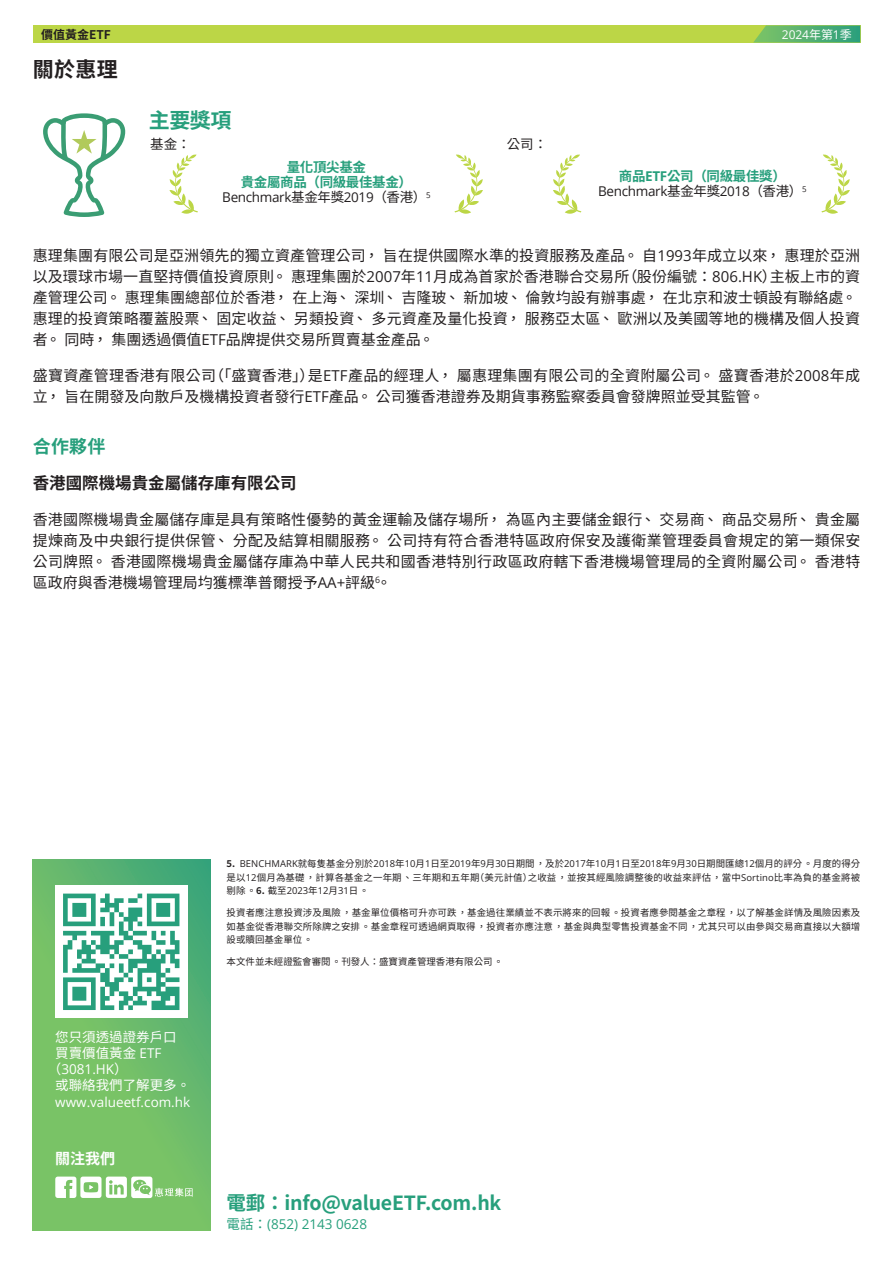
<style>
.page{position:relative;width:893px;height:1263px;background:#fff}
.page>*{position:absolute;margin:0;border:0;box-sizing:border-box;transform-origin:0 0}
._01_Heading_1_Table{font:700 21px "Noto Sans TC";color:#231f20}
.t1{font:700 21px "Noto Sans TC";color:#279f7c}
.t2{font:700 19.5px "Noto Sans TC";letter-spacing:-.01em;color:#279f7c}
._01_Heading_1_Table-2{font:700 18px "Noto Sans TC";color:#279f7c}
._01_Heading_1_Table-3{font:700 16.5px "Noto Sans TC";color:#231f20}
._01_Heading_1_Table-4{font:15px/21px "Noto Sans TC";letter-spacing:.005em;color:#231f20}
.t3{font:700 15px "Noto Sans TC";color:#fff}
.t4{font:700 13.5px/15px "Noto Sans TC";letter-spacing:-.025em;color:#279f7c;text-align:center}
.t5{font:13.5px/15px "Open Sans";letter-spacing:-.025em;color:#231f20;text-align:center}
.t6{font:13.5px "Noto Sans TC";color:#fff}
.t7{font:13.5px "Open Sans";color:#fff}
.t8{font:13.5px "Open Sans";color:#279f7c}
.t9{font:13.5px "Noto Sans TC";color:#231f20}
.t10{font:12px "Open Sans";color:#fff}
.t11{font:700 12px "Noto Sans TC";letter-spacing:-.005em;color:#231f20}
._11_Disclaimer{font:9.45px/13.5px "Noto Sans TC";letter-spacing:.01em;color:#231f20;text-align:justify}
.s1{font-family:"Noto Sans TC"}
.s2{font-family:"Open Sans";font-weight:400;color:#231f20}
.s3{font-weight:400;color:#231f20}
.s4{font-family:"Noto Sans TC";font-weight:700;color:#279f7c}
.s5{font-weight:700;color:#279f7c}
.s6{font-family:"Open Sans"}
.s7{font-weight:700}
</style>
<div class="page">
<div style="left:33px;top:26px;width:827px;height:17px;background:#bcd646"></div>
<svg style="left:753px;top:26px;width:107px;height:17px;background:#5cb36e"></svg>
<svg style="left:33px;top:860px;width:178px;height:370px;background:#6ebd6a"></svg>
<svg style="left:55px;top:1176px;width:138px;height:22px"></svg>
<div style="left:55px;top:885px;width:132px;height:133px;background:#fff"></div>
<svg style="left:63px;top:893px;width:116px;height:117px"></svg>
<svg style="left:169px;top:154px;width:29px;height:60px"></svg>
<svg style="left:454px;top:154px;width:29px;height:60px"></svg>
<svg style="left:553px;top:154px;width:28px;height:60px"></svg>
<svg style="left:821px;top:154px;width:29px;height:60px"></svg>
<svg style="left:43px;top:113px;width:82px;height:104px"></svg>
<p class="t11" style="left:41px;top:28px;width:71px">價值黃金ETF</p>
<p class="t10" style="left:782px;top:26px;width:71px">2024<span class="s1">年第</span>1<span class="s1">季</span></p>
<p class="_01_Heading_1_Table" style="left:33px;top:57px;width:86px">關於惠理</p>
<p class="t1" style="left:149px;top:108px;width:84px">主要獎項</p>
<p class="t9" style="left:150px;top:137px;width:42px">基金：</p>
<p class="t4" style="left:222px;top:160px;width:210px">量化頂尖基金<br>貴金屬商品（同級最佳基金）<br><span class="s2">Benchmark</span><span class="s3">基金年獎</span><span class="s2">2019</span><span class="s3">（香港）</span><sup>5</sup></p>
<p class="t9" style="left:507px;top:137px;width:42px">公司：</p>
<p class="t5" style="left:598px;top:168px;width:210px"><span class="s4">商品</span><span class="s5">ETF</span><span class="s4">公司（同級最佳獎）<br></span>Benchmark<span class="s1">基金年獎</span>2018<span class="s1">（香港）</span><sup>5</sup></p>
<p class="_01_Heading_1_Table-4" style="left:33px;top:246px;width:829px">惠理集團有限公司是亞洲領先的獨立資產管理公司，旨在提供國際水準的投資服務及產品。自<span class="s6">1993</span>年成立以來，惠理於亞洲以及環球市場一直堅持價值投資原則。惠理集團於<span class="s6">2007</span>年<span class="s6">11</span>月成為首家於香港聯合交易所（股份編號：<span class="s6">806.HK</span>）主板上市的資產管理公司。惠理集團總部位於香港，在上海、深圳、吉隆玻、新加坡、倫敦均設有辦事處，在北京和波士頓設有聯絡處。惠理的投資策略覆蓋股票、固定收益、另類投資、多元資產及量化投資，服務亞太區、歐洲以及美國等地的機構及個人投資者。同時，集團透過價值<span class="s6">ETF</span>品牌提供交易所買賣基金產品。</p>
<p class="_01_Heading_1_Table-4" style="left:33px;top:366px;width:829px">盛寶資產管理香港有限公司（「盛寶香港」）是<span class="s6">ETF</span>產品的經理人，屬惠理集團有限公司的全資附屬公司。盛寶香港於<span class="s6">2008</span>年成立，旨在開發及向散戶及機構投資者發行<span class="s6">ETF</span>產品。公司獲香港證券及期貨事務監察委員會發牌照並受其監管。</p>
<p class="_01_Heading_1_Table-2" style="left:33px;top:436px;width:74px">合作夥伴</p>
<p class="_01_Heading_1_Table-3" style="left:33px;top:473px;width:265px">香港國際機場貴金屬儲存庫有限公司</p>
<p class="_01_Heading_1_Table-4" style="left:33px;top:509px;width:829px;text-align:justify">香港國際機場貴金屬儲存庫是具有策略性優勢的黃金運輸及儲存場所，為區內主要儲金銀行、交易商、商品交易所、貴金屬提煉商及中央銀行提供保管、分配及結算相關服務。公司持有符合香港特區政府保安及護衛業管理委員會規定的第一類保安公司牌照。香港國際機場貴金屬儲存庫為中華人民共和國香港特別行政區政府轄下香港機場管理局的全資附屬公司。香港特區政府與香港機場管理局均獲標準普爾授予<span class="s6">AA+</span>評級<sup>6</sup>。</p>
<p class="t6" style="left:55px;top:1029px;width:123px">您只須透過證券戶口</p>
<p class="t6" style="left:55px;top:1045px;width:108px">買賣價值黃金 <span class="s6">ETF</span></p>
<p class="t7" style="left:48px;top:1060px;width:81px"><span class="s1">（</span>3081.HK<span class="s1">）</span></p>
<p class="t6" style="left:55px;top:1078px;width:137px">或聯絡我們了解更多。</p>
<p class="t7" style="left:55px;top:1092px;width:136px">www.valueetf.com.hk</p>
<p class="t3" style="left:55px;top:1150px;width:62px">關注我們</p>
<p class="_11_Disclaimer" style="left:227px;top:857px;width:635px"><span class="s7">5.</span> <span class="s6">BENCHMARK</span>就每隻基金分別於<span class="s6">2018</span>年<span class="s6">10</span>月<span class="s6">1</span>日至<span class="s6">2019</span>年<span class="s6">9</span>月<span class="s6">30</span>日期間，及於<span class="s6">2017</span>年<span class="s6">10</span>月<span class="s6">1</span>日至<span class="s6">2018</span>年<span class="s6">9</span>月<span class="s6">30</span>日期間匯總<span class="s6">12</span>個月的評分。月度的得分是以<span class="s6">12</span>個月為基礎，計算各基金之一年期、三年期和五年期（美元計值）之收益，並按其經風險調整後的收益來評估，當中<span class="s6">Sortino</span>比率為負的基金將被剔除。<span class="s7">6.</span> 截至<span class="s6">2023</span>年<span class="s6">12</span>月<span class="s6">31</span>日。</p>
<p class="_11_Disclaimer" style="left:227px;top:906px;width:635px">投資者應注意投資涉及風險，基金單位價格可升亦可跌，基金過往業績並不表示將來的回報。投資者應參閱基金之章程，以了解基金詳情及風險因素及如基金從香港聯交所除牌之安排。基金章程可透過網頁取得，投資者亦應注意，基金與典型零售投資基金不同，尤其只可以由參與交易商直接以大額增設或贖回基金單位。</p>
<p class="_11_Disclaimer" style="left:227px;top:955px;width:278px">本文件並未經證監會審閱。刊發人：盛寶資產管理香港有限公司。</p>
<p class="t2" style="left:227px;top:1192px;width:276px">電郵：info@valueETF.com.hk</p>
<p class="t8" style="left:227px;top:1214px;width:142px"><span class="s1">電話：</span>(852) 2143 0628</p>
</div>
